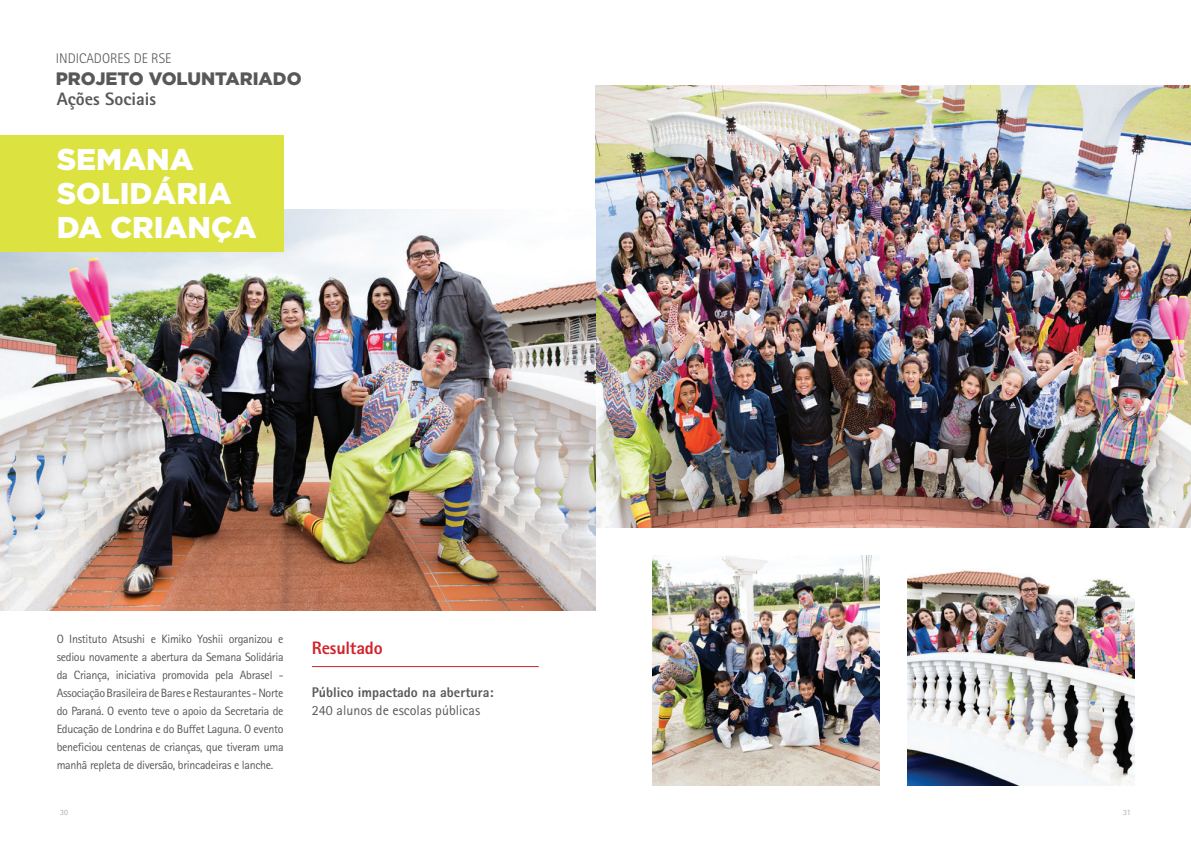
<style>
.page{position:relative;width:1191px;height:842px;background:#fff}
.page>*{position:absolute;margin:0;border:0;box-sizing:border-box;transform-origin:0 0}
.t1{font:900 30px/34px "Gotham";color:#fff}
.t2{font:900 18px "Gotham";color:#57585a}
.t3{font:800 18px "Rotis Sans Serif Std";color:#57585a}
.t4{font:800 18px "Rotis Sans Serif Std";letter-spacing:-.01em;color:#d1232a}
.t5{font:800 14px "Rotis Sans Serif Std";color:#57585a}
.t6{font:14px "Rotis Sans Serif Std";color:#57585a}
.t7{font:300 14px "Rotis Sans Serif Std";color:#57585a}
.t8{font:12px/18px "Rotis Sans Serif Std";letter-spacing:-.025em;color:#57585a;text-align:justify}
.t9{font:300 8px "Rotis Sans Serif Std";color:#939598}
</style>
<div class="page">
<img style="left:595px;top:85px;width:596px;height:442px">
<img style="left:0;top:210px;width:595px;height:400px">
<img style="left:652px;top:556px;width:227px;height:229px">
<img style="left:907px;top:570px;width:227px;height:215px">
<div style="left:0;top:135px;width:283px;height:116px;background:#dce23f"></div>
<hr style="left:312px;top:666px;width:227px;height:1px;background:#d1232a">
<p class="t7" style="left:56px;top:51px;width:12px">INDICADORES</p>
<p class="t7" style="left:134px;top:51px;width:39px">DE RSE</p>
<h2 class="t2" style="left:56px;top:68px;width:247px">PROJETO VOLUNTARIADO</h2>
<h2 class="t3" style="left:57px;top:87px;width:101px">Ações Sociais</h2>
<h1 class="t1" style="left:57px;top:142px;width:138px">SEMANA<br>SOLID</h1>
<h1 class="t1" style="left:57px;top:176px;width:201px;text-indent:96px">ÁRIA<br>DA CRIANÇA</h1>
<p class="t8" style="left:57px;top:630px;width:228px">O Instituto Atsushi e Kimiko Yoshii organizou e sediou novamente a abertura da Semana Solidária da Criança, iniciativa promovida pela Abrasel - Associação Brasileira de Bares e Restaurantes - Norte do Paraná. O evento teve o apoio da Secretaria de Educação de Londrina e do Buffet Laguna. O evento beneficiou centenas de crianças, que tiveram uma manhã repleta de diversão, brincadeiras e lanche.</p>
<h2 class="t4" style="left:312px;top:636px;width:72px">Resultado</h2>
<p class="t5" style="left:312px;top:683px;width:183px">Público impactado na abertura:</p>
<p class="t6" style="left:312px;top:702px;width:170px">240 alunos de escolas públicas</p>
<p class="t9" style="left:60px;top:808px;width:9px">30</p>
<p class="t9" style="left:1123px;top:808px;width:9px">31</p>
</div>
